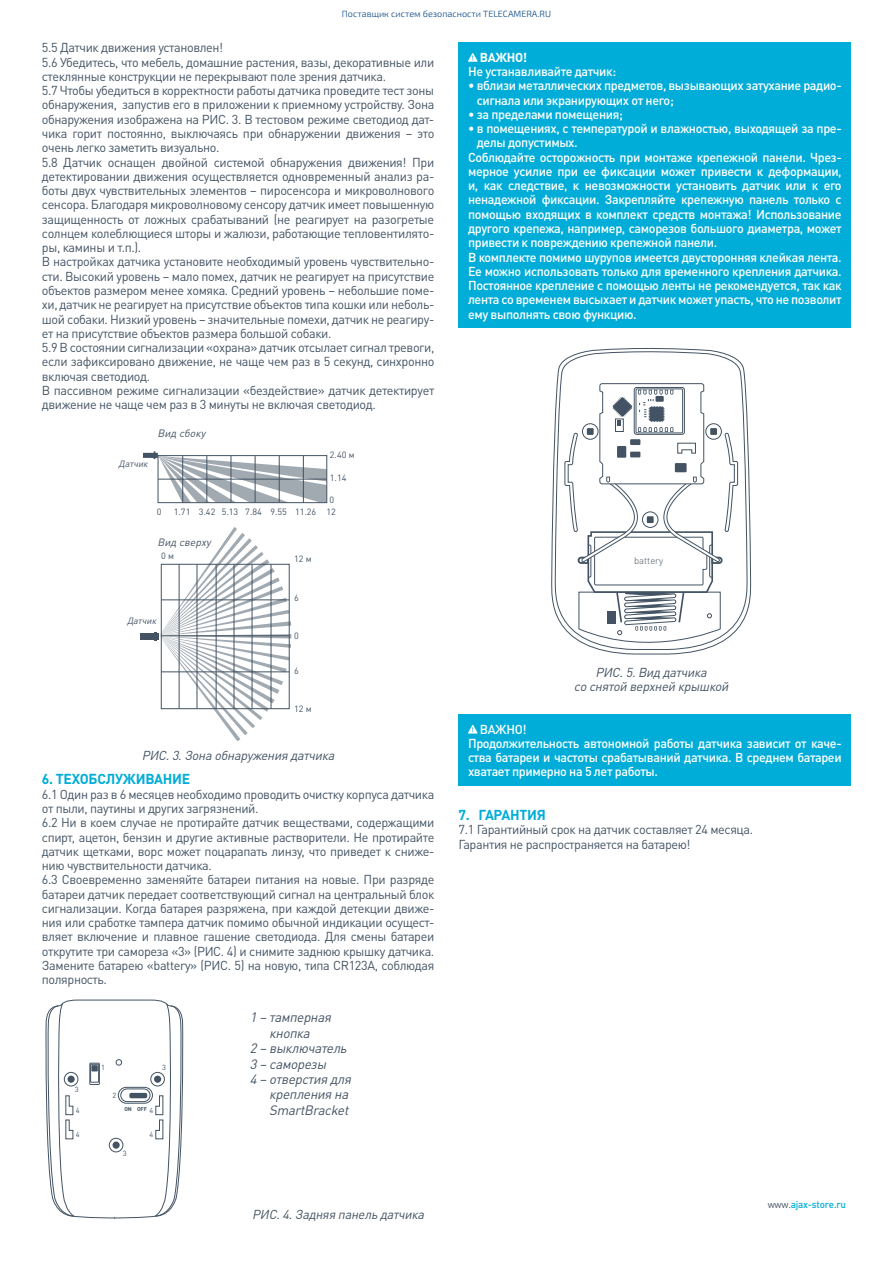
<style>
.page{position:relative;width:893px;height:1263px;background:#fff}
.page>*{position:absolute;margin:0;border:0;box-sizing:border-box;transform-origin:0 0}
.t1{font:700 14.25px "DIN Pro";letter-spacing:-.02em;color:#00add8}
.t2{font:italic 13.5px "DIN Pro";letter-spacing:-.02em;color:#435363}
.t3{font:12.9px/14.2px "DIN Pro";letter-spacing:-.03em;color:#435363}
.t4{font:500 12.9px/14.2px "DIN Pro";letter-spacing:-.03em;color:#fff}
.t5{font:italic 12.9px/14.2px "DIN Pro";letter-spacing:-.02em;color:#435363;text-align:center}
.t6{font:700 12.9px "DIN Pro";letter-spacing:-.03em;color:#fff}
.t7{font:italic 10.5px "DIN Pro";color:#435363}
.t8{font:500 10.05px "DIN Pro";letter-spacing:-.02em;color:#00add8}
.t9{font:300 9.45px "DIN Pro";color:#435363}
.t10{font:9px/11.7px "DIN Pro";color:#435363;text-align:right}
.t11{font:300 9px "Exo 2.0";color:#004080}
.t12{font:italic 9px "DIN Pro";color:#435363}
.t13{font:7.35px "DIN Pro";color:#435363}
.t14{font:700 5.55px "DIN Pro";color:#435363}
.s1{font-weight:400;color:#435363}
</style>
<div class="page">
<div style="left:459px;top:714px;width:392px;height:72px;background:#00add8"></div>
<svg style="left:468px;top:725px;width:9px;height:8px"></svg>
<svg style="left:551px;top:349px;width:201px;height:280px"></svg>
<svg style="left:564px;top:383px;width:174px;height:272px"></svg>
<div style="left:607px;top:612px;width:9px;height:12px;background:#435363"></div>
<div style="left:143px;top:453px;width:15px;height:5px;background:#435363"></div>
<svg style="left:154px;top:451px;width:171px;height:52px"></svg>
<div style="left:158px;top:455px;width:169px;height:48px;border:1px solid #435363"></div>
<hr style="left:158px;top:479px;width:169px;height:1px;background:#435363">
<hr style="left:182px;top:456px;width:1px;height:47px;background:#435363">
<hr style="left:207px;top:456px;width:1px;height:47px;background:#435363">
<hr style="left:231px;top:456px;width:1px;height:47px;background:#435363">
<hr style="left:255px;top:456px;width:1px;height:47px;background:#435363">
<hr style="left:279px;top:456px;width:1px;height:47px;background:#435363">
<hr style="left:303px;top:456px;width:1px;height:47px;background:#435363">
<div style="left:141px;top:633px;width:18px;height:6px;background:#435363"></div>
<svg style="left:154px;top:527px;width:137px;height:213px"></svg>
<svg style="left:46px;top:999px;width:138px;height:220px"></svg>
<div style="left:90px;top:1064px;width:9px;height:18px;border:1px solid #435363"></div>
<div style="left:90px;top:1063px;width:10px;height:22px;border:1px solid #435363"></div>
<div style="left:121px;top:1089px;width:29px;height:13px;border:1px solid #435363;border-radius:6px"></div>
<div style="left:118px;top:1087px;width:35px;height:16px;border:1px solid #435363;border-radius:8px"></div>
<div style="left:129px;top:1093px;width:18px;height:5px;background:#435363;border-radius:2px"></div>
<div style="left:91px;top:1065px;width:7px;height:6px;background:#435363"></div>
<div style="left:459px;top:43px;width:392px;height:285px;background:#00add8"></div>
<svg style="left:468px;top:53px;width:9px;height:9px"></svg>
<p class="t11" style="left:342px;top:11px;width:211px">Поставщик систем безопасности TELECAMERA.RU</p>
<p class="t3" style="left:42px;top:40px;width:394px">5.5 Датчик движения установлен!<br>5.6 Убедитесь, что мебель, домашние растения, вазы, декоративные или стеклянные конструкции не перекрывают поле зрения датчика.<br>5.7 Чтобы убедиться в корректности работы датчика проведите тест зоны обнаружения, запустив его в приложении к приемному устройству. Зона обнаружения изображена на РИС. 3. В тестовом режиме светодиод дат&shy;чика горит постоянно, выключаясь при обнаружении движения – это очень легко заметить визуально.<br>5.8 Датчик оснащен двойной системой обнаружения движения! При детектировании движения осуществляется одновременный анализ ра&shy;боты двух чувствительных элементов – пиросенсора и микроволнового сенсора. Благодаря микроволновому сенсору датчик имеет повышенную защищенность от ложных срабатываний (не реагирует на разогретые солнцем колеблющиеся шторы и жалюзи, работающие тепловентилято&shy;ры, камины и т.п.).<br>В настройках датчика установите необходимый уровень чувствительно&shy;сти. Высокий уровень – мало помех, датчик не реагирует на присутствие объектов размером менее хомяка. Средний уровень – небольшие поме&shy;хи, датчик не реагирует на присутствие объектов типа кошки или неболь&shy;шой собаки. Низкий уровень – значительные помехи, датчик не реагиру&shy;ет на присутствие объектов размера большой собаки.<br>5.9 В состоянии сигнализации «охрана» датчик отсылает сигнал тревоги, если зафиксировано движение, не чаще чем раз в 5 секунд, синхронно включая светодиод.<br>В пассивном режиме сигнализации «бездействие» датчик детектирует движение не чаще чем раз в 3 минуты не включая светодиод.</p>
<p class="t12" style="left:119px;top:458px;width:31px">Датчик</p>
<p class="t7" style="left:158px;top:427px;width:49px">Вид сбоку</p>
<p class="t10" style="left:330px;top:448px;width:26px">2.40 м</p>
<p class="t10" style="left:330px;top:472px;width:18px">1.14</p>
<p class="t10" style="left:157px;top:506px;width:6px">0</p>
<p class="t10" style="left:174px;top:494px;width:164px">0<br>1.71 3.42 5.13 7.84 9.55 11.26 12</p>
<p class="t7" style="left:158px;top:535px;width:55px">Вид сверху</p>
<p class="t10" style="left:161px;top:549px;width:14px">0 м</p>
<p class="t10" style="left:294px;top:552px;width:19px">12 м</p>
<p class="t10" style="left:294px;top:592px;width:6px">6</p>
<p class="t12" style="left:127px;top:615px;width:31px">Датчик</p>
<p class="t10" style="left:294px;top:630px;width:6px">0</p>
<p class="t10" style="left:294px;top:665px;width:6px">6</p>
<p class="t10" style="left:294px;top:702px;width:19px">12 м</p>
<p class="t5" style="left:142px;top:748px;width:194px">РИС. 3. Зона обнаружения датчика</p>
<p class="t1" style="left:42px;top:770px;width:150px">6. ТЕХОБСЛУЖИВАНИЕ</p>
<p class="t3" style="left:42px;top:787px;width:394px">6.1 Один раз в 6 месяцев необходимо проводить очистку корпуса датчика от пыли, паутины и других загрязнений.<br>6.2 Ни в коем случае не протирайте датчик веществами, содержащими спирт, ацетон, бензин и другие активные растворители. Не протирайте датчик щетками, ворс может поцарапать линзу, что приведет к сниже&shy;нию чувствительности датчика.<br>6.3 Своевременно заменяйте батареи питания на новые. При разряде батареи датчик передает соответствующий сигнал на центральный блок сигнализации. Когда батарея разряжена, при каждой детекции движе&shy;ния или сработке тампера датчик помимо обычной индикации осущест&shy;вляет включение и плавное гашение светодиода. Для смены батареи открутите три самореза «3» (РИС. 4) и снимите заднюю крышку датчика.<br>Замените батарею «battery» (РИС. 5) на новую, типа CR123A, соблюдая полярность.</p>
<p class="t13" style="left:101px;top:1063px;width:5px">1</p>
<p class="t13" style="left:75px;top:1085px;width:5px">3</p>
<p class="t13" style="left:76px;top:1129px;width:5px">4</p>
<p class="t13" style="left:113px;top:1090px;width:5px">2</p>
<p class="t13" style="left:76px;top:1105px;width:5px">4</p>
<p class="t14" style="left:124px;top:1105px;width:24px">ON OFF</p>
<p class="t13" style="left:149px;top:1105px;width:5px">4</p>
<p class="t13" style="left:149px;top:1129px;width:5px">4</p>
<p class="t13" style="left:123px;top:1148px;width:5px">3</p>
<p class="t13" style="left:162px;top:1063px;width:5px">3</p>
<p class="t2" style="left:250px;top:1009px;width:83px">1 – тамперная</p>
<p class="t2" style="left:269px;top:1024px;width:42px">кнопка</p>
<p class="t2" style="left:250px;top:1040px;width:98px">2 – выключатель</p>
<p class="t2" style="left:250px;top:1055px;width:78px">3 – саморезы</p>
<p class="t2" style="left:250px;top:1070px;width:103px">4 – отверстия для</p>
<p class="t2" style="left:269px;top:1086px;width:81px">крепления на</p>
<p class="t2" style="left:269px;top:1101px;width:81px">SmartBracket</p>
<p class="t5" style="left:252px;top:1207px;width:173px">РИС. 4. Задняя панель датчика</p>
<p class="t6" style="left:480px;top:49px;width:49px">ВАЖНО!</p>
<p class="t4" style="left:468px;top:64px;width:150px">Не устанавливайте датчик:</p>
<p class="t4" style="left:477px;top:78px;width:366px;text-indent:-9px">• вблизи металлических предметов, вызывающих затухание радио&shy;сигнала или экранирующих от него;</p>
<p class="t4" style="left:468px;top:107px;width:156px">• за пределами помещения;</p>
<p class="t4" style="left:468px;top:121px;width:375px">• в помещениях, с температурой и влажностью, выходящей за пре-</p>
<p class="t4" style="left:477px;top:135px;width:103px">делы допустимых.</p>
<p class="t4" style="left:468px;top:149px;width:375px">Соблюдайте осторожность при монтаже крепежной панели. Чрез-</p>
<p class="t4" style="left:468px;top:164px;width:375px">мерное усилие при ее фиксации может привести к деформации,</p>
<p class="t4" style="left:468px;top:178px;width:375px">и, как следствие, к невозможности установить датчик или к его</p>
<p class="t4" style="left:468px;top:192px;width:375px">ненадежной фиксации. Закрепляйте крепежную панель только с</p>
<p class="t4" style="left:468px;top:206px;width:375px">помощью входящих в комплект средств монтажа! Использование</p>
<p class="t4" style="left:468px;top:221px;width:375px">другого крепежа, например, саморезов большого диаметра, может</p>
<p class="t4" style="left:468px;top:235px;width:251px">привести к повреждению крепежной панели.</p>
<p class="t4" style="left:468px;top:249px;width:375px">В комплекте помимо шурупов имеется двусторонняя клейкая лента.</p>
<p class="t4" style="left:468px;top:263px;width:375px">Ее можно использовать только для временного крепления датчика.</p>
<p class="t4" style="left:468px;top:278px;width:375px">Постоянное крепление с помощью ленты не рекомендуется, так как</p>
<p class="t4" style="left:468px;top:292px;width:375px">лента со временем высыхает и датчик может упасть, что не позволит</p>
<p class="t4" style="left:468px;top:306px;width:170px">ему выполнять свою функцию.</p>
<p class="t9" style="left:634px;top:555px;width:31px">battery</p>
<p class="t5" style="left:574px;top:664px;width:156px">РИС. 5. Вид датчика<br>со снятой верхней крышкой</p>
<p class="t4" style="left:468px;top:721px;width:375px;text-indent:12px">ВАЖНО!<br>Продолжительность автономной работы датчика зависит от каче&shy;ства батареи и частоты срабатываний датчика. В среднем батареи хватает примерно на 5 лет работы.</p>
<p class="t1" style="left:459px;top:805px;width:89px">7. ГАРАНТИЯ</p>
<p class="t3" style="left:459px;top:822px;width:296px">7.1 Гарантийный срок на датчик составляет 24 месяца.<br>Гарантия не распространяется на батарею!</p>
<p class="t8" style="left:768px;top:1197px;width:80px"><span class="s1">www.</span>ajax-store.ru</p>
</div>
